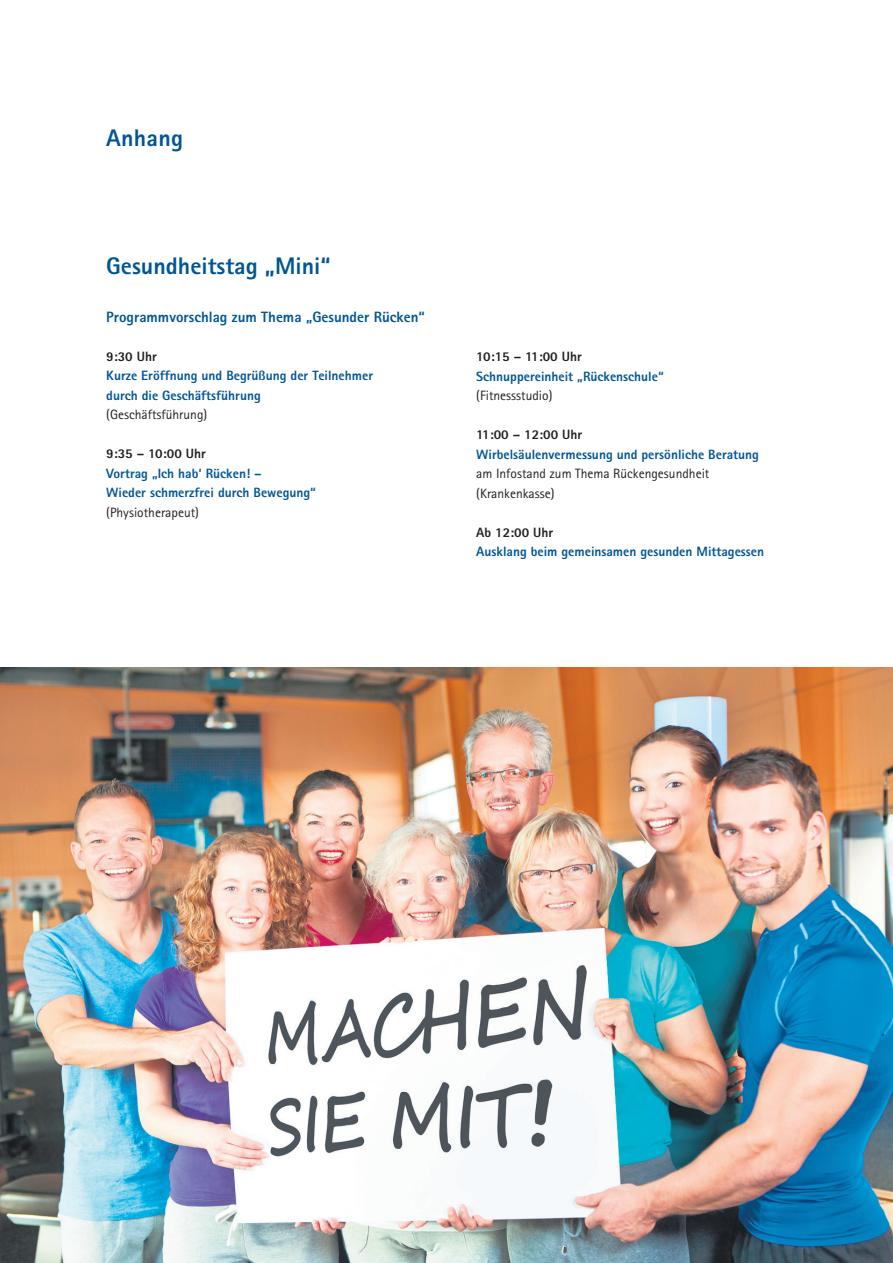
<style>
.page{position:relative;width:893px;height:1263px;background:#fff}
.page>*{position:absolute;margin:0;border:0;box-sizing:border-box;transform-origin:0 0}
.t1{font:800 24px "Rotis Sans Serif";color:#005595}
.t2{font:800 15px "Rotis Sans Serif";color:#005595}
.t3{font:800 13.5px/19.5px "Rotis Sans Serif";color:#005595}
.t4{font:13.5px/19.5px "Rotis Sans Serif";color:#231f20}
.t5{font:800 13.5px "Rotis Sans Serif";color:#231f20}
</style>
<div class="page">
<img style="left:0;top:667px;width:893px;height:596px">
<h1 class="t1" style="left:106px;top:123px;width:78px">Anhang</h1>
<h1 class="t1" style="left:106px;top:250px;width:226px">Gesundheitstag „Mini“</h1>
<p class="t2" style="left:106px;top:307px;width:320px">Programmvorschlag zum Thema „Gesunder Rücken“</p>
<p class="t5" style="left:106px;top:348px;width:52px">9:30 Uhr</p>
<p class="t3" style="left:106px;top:366px;width:268px">Kurze Eröffnung und Begrüßung der Teilnehmer durch die Geschäftsführung</p>
<p class="t4" style="left:106px;top:405px;width:102px">(Geschäftsführung)</p>
<p class="t5" style="left:106px;top:445px;width:101px">9:35 – 10:00 Uhr</p>
<p class="t3" style="left:106px;top:463px;width:211px">Vortrag „Ich hab‘ Rücken! –<br>Wieder schmerzfrei durch Bewegung“</p>
<p class="t4" style="left:106px;top:502px;width:94px">(Physiotherapeut)</p>
<p class="t5" style="left:476px;top:348px;width:107px">10:15 – 11:00 Uhr</p>
<p class="t3" style="left:476px;top:366px;width:189px">Schnuppereinheit „Rückenschule“</p>
<p class="t4" style="left:476px;top:386px;width:78px">(Fitnessstudio)</p>
<p class="t5" style="left:476px;top:426px;width:108px">11:00 – 12:00 Uhr</p>
<p class="t3" style="left:476px;top:444px;width:284px">Wirbelsäulenvermessung und persönliche Beratung</p>
<p class="t4" style="left:476px;top:464px;width:235px">am Infostand zum Thema Rückengesundheit (Krankenkasse)</p>
<p class="t5" style="left:476px;top:524px;width:79px">Ab 12:00 Uhr</p>
<p class="t3" style="left:476px;top:542px;width:289px">Ausklang beim gemeinsamen gesunden Mittagessen</p>
</div>
